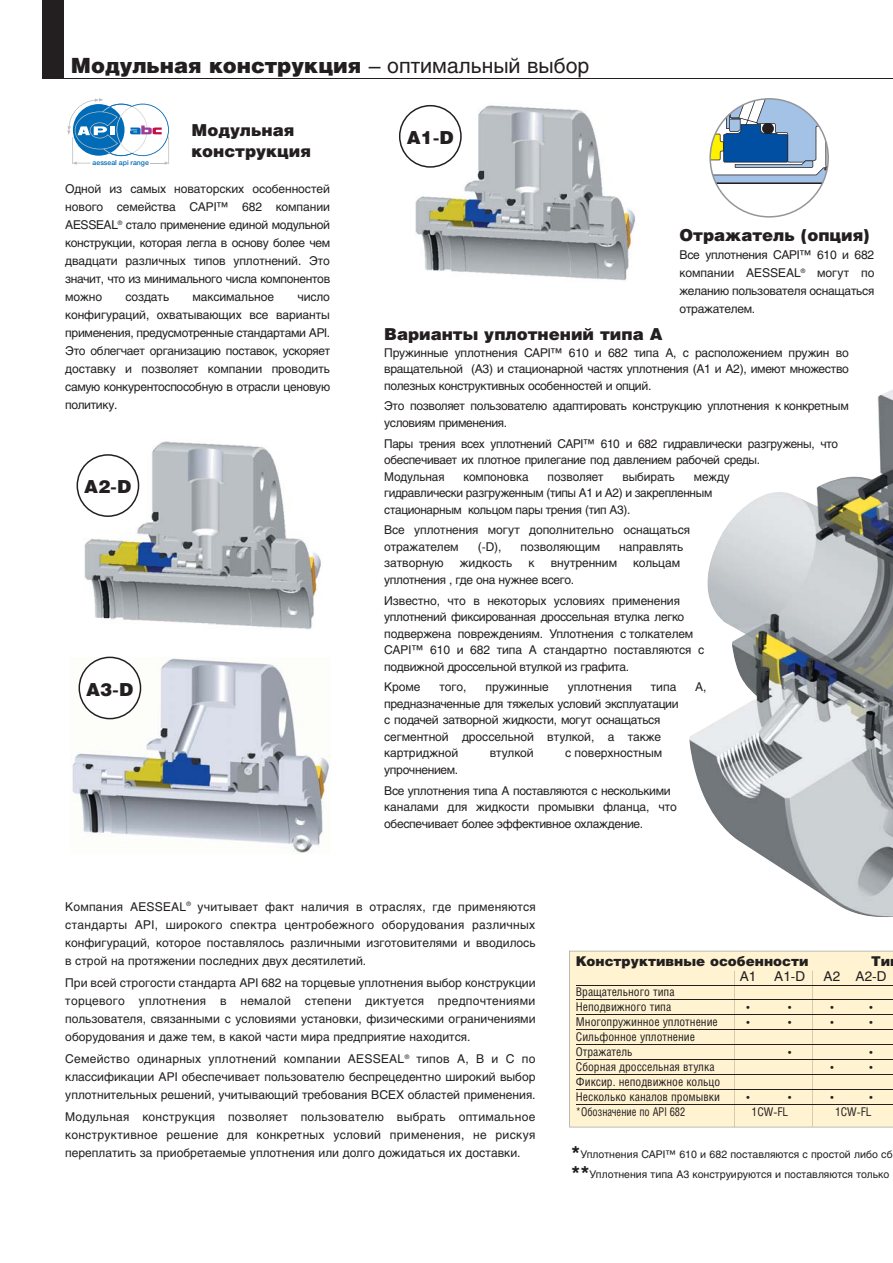
<style>
.page{position:relative;width:893px;height:1263px;background:#fff}
.page>*{position:absolute;margin:0;border:0;box-sizing:border-box;transform-origin:0 0}
.t1{font:900 21px "Helios";color:#231f20}
.t2{font:900 18px "Helios";color:#231f20}
.t3{font:900 16.5px/21px "Helios";color:#231f20}
.t4{font:900 13.5px "Helios";color:#231f20}
.t5{font:13.5px "Helios";color:#231f20}
.t6{font:12px/18px "Helios";letter-spacing:-.03em;color:#231f20;text-align:justify}
.t7{font:12px/16.5px "Helios";letter-spacing:-.005em;color:#231f20}
.t8{font:12px/15px "Helios Cond";color:#231f20}
.t9{font:12px "Helios Cond";color:#231f20;scale:.9 1}
.t10{font:10.5px/19.5px "Helios";color:#231f20}
.t11{font:500 6.9px "Helvetica Neue";color:#006bb6}
.s1{font-weight:400}
.s2{font-weight:900;font-size:16.5px}
</style>
<div class="page">
<img style="left:415px;top:104px;width:220px;height:177px">
<img style="left:72px;top:658px;width:258px;height:195px">
<svg style="left:79px;top:657px;width:62px;height:62px"></svg>
<hr style="left:43px;top:78px;width:850px;height:1px;background:#231f20">
<div style="left:43px;top:0;width:21px;height:78px;background:#231f20"></div>
<svg style="left:709px;top:98px;width:120px;height:120px"></svg>
<svg style="left:399px;top:105px;width:63px;height:63px"></svg>
<img style="left:84px;top:441px;width:237px;height:189px">
<svg style="left:77px;top:454px;width:62px;height:63px"></svg>
<div style="left:569px;top:951px;width:324px;height:176px;background:#fff3d1"></div>
<svg style="left:67px;top:98px;width:102px;height:67px"></svg>
<img style="left:689px;top:390px;width:204px;height:527px">
<hr style="left:734px;top:971px;width:1px;height:156px;background:#231f20">
<hr style="left:813px;top:971px;width:1px;height:155px;background:#231f20">
<h1 class="t1" style="left:71px;top:57px;width:520px">Модульная конструкция <span class="s1">– оптимальный выбор</span></h1>
<p class="t11" style="left:93px;top:158px;width:58px">aesseal api range</p>
<h3 class="t3" style="left:192px;top:122px;width:121px">Модульная конструкция</h3>
<p class="t6" style="left:65px;top:181px;width:266px">Одной из самых новаторских особенностей нового семейства CAPI™ 682 компании AESSEAL<sup>®</sup> стало применение единой модульной конструкции, которая легла в основу более чем двадцати различных типов уплотнений. Это значит, что из минимального числа компонентов можно</p>
<p class="t6" style="left:65px;top:289px;width:266px;text-indent:232px">число конфигураций, охватывающих все варианты применения, предусмотренные стандартами API.<br>Это облегчает организацию поставок, ускоряет доставку и позволяет компании проводить самую конкурентоспособную в отрасли ценовую политику.</p>
<p class="t7" style="left:125px;top:290px;width:45px">создать</p>
<p class="t7" style="left:193px;top:290px;width:83px">максимальное</p>
<h2 class="t2" style="left:84px;top:480px;width:49px">A2-D</h2>
<h2 class="t2" style="left:86px;top:682px;width:49px">A3-D</h2>
<h2 class="t2" style="left:407px;top:131px;width:49px">A1-D</h2>
<h3 class="t3" style="left:680px;top:226px;width:192px">Отражатель (опция)</h3>
<p class="t6" style="left:680px;top:247px;width:196px">Все уплотнения CAPI™ 610 и 682 компании AESSEAL<sup>®</sup> могут по желанию пользователя оснащаться отражателем.</p>
<h3 class="t3" style="left:384px;top:325px;width:280px">Варианты уплотнений типа А</h3>
<p class="t6" style="left:384px;top:345px;width:466px;line-height:16.5px">Пружинные уплотнения CAPI™ 610 и 682 типа А, с расположением пружин во вращательной (А3) и стационарной частях уплотнения (А1 и А2), имеют множество полезных конструктивных особенностей и опций.</p>
<p class="t6" style="left:384px;top:399px;width:466px;line-height:16.5px">Это позволяет пользователю адаптировать конструкцию уплотнения к конкретным условиям применения.</p>
<p class="t6" style="left:384px;top:436px;width:455px;line-height:16.5px;text-align:left">Пары трения всех уплотнений CAPI™ 610 и 682 гидравлически разгружены, что обеспечивает их плотное прилегание под давлением рабочей среды.<br>Модульная</p>
<p class="t7" style="left:463px;top:469px;width:67px">компоновка</p>
<p class="t7" style="left:548px;top:469px;width:57px">позволяет</p>
<p class="t7" style="left:622px;top:469px;width:54px">выбирать</p>
<p class="t6" style="left:384px;top:469px;width:347px;line-height:16.5px;text-align:left;text-indent:310px">между гидравлически разгруженным (типы А1 и А2) и закрепленным стационарным кольцом пары трения (тип А3).</p>
<p class="t7" style="left:384px;top:523px;width:307px">Все уплотнения могут дополнительно оснащаться отражателем</p>
<p class="t6" style="left:478px;top:539px;width:25px">(-D),</p>
<p class="t7" style="left:521px;top:539px;width:81px">позволяющим</p>
<p class="t7" style="left:619px;top:539px;width:66px">направлять</p>
<p class="t7" style="left:384px;top:556px;width:61px">затворную</p>
<p class="t7" style="left:460px;top:556px;width:54px">жидкость</p>
<p class="t6" style="left:529px;top:555px;width:8px">к</p>
<p class="t7" style="left:551px;top:556px;width:68px">внутренним</p>
<p class="t7" style="left:633px;top:556px;width:48px">кольцам</p>
<p class="t7" style="left:384px;top:570px;width:297px;line-height:20.7px">уплотнения , где она нужнее всего.<br>Известно, что в некоторых условиях применения</p>
<p class="t6" style="left:384px;top:610px;width:321px;line-height:16.5px;text-align:left">уплотнений фиксированная дроссельная втулка легко подвержена повреждениям. Уплотнения с толкателем CAPI™ 610 и 682 типа А стандартно поставляются с подвижной дроссельной втулкой из графита.</p>
<p class="t6" style="left:384px;top:679px;width:38px">Кроме</p>
<p class="t6" style="left:439px;top:679px;width:29px">того,</p>
<p class="t7" style="left:485px;top:680px;width:65px">пружинные</p>
<p class="t7" style="left:568px;top:680px;width:66px">уплотнения</p>
<p class="t6" style="left:651px;top:679px;width:27px">типа</p>
<p class="t6" style="left:695px;top:679px;width:13px">А,</p>
<p class="t6" style="left:384px;top:696px;width:296px;line-height:16.5px;text-align:left">предназначенные для тяжелых условий эксплуатации с подачей затворной жидкости, могут оснащаться сегментной дроссельной втулкой, а также картриджной</p>
<p class="t7" style="left:490px;top:746px;width:45px">втулкой</p>
<p class="t7" style="left:565px;top:746px;width:98px">с поверхностным</p>
<p class="t6" style="left:384px;top:760px;width:288px;line-height:20.7px">упрочнением.<br>Все уплотнения типа А поставляются с несколькими</p>
<p class="t6" style="left:384px;top:800px;width:294px;line-height:16.5px">каналами для жидкости промывки фланца, что обеспечивает более эффективное охлаждение.</p>
<p class="t6" style="left:65px;top:898px;width:472px">Компания AESSEAL<sup>®</sup> учитывает факт наличия в отраслях, где применяются стандарты API, широкого спектра центробежного оборудования различных конфигураций, которое поставлялось различными изготовителями и вводилось в строй на протяжении последних двух десятилетий.</p>
<p class="t6" style="left:65px;top:975px;width:472px">При всей строгости стандарта API 682 на торцевые уплотнения выбор конструкции торцевого уплотнения в немалой степени диктуется предпочтениями пользователя, связанными с условиями установки, физическими ограничениями оборудования и даже тем, в какой части мира предприятие находится.</p>
<p class="t6" style="left:65px;top:1051px;width:472px">Семейство одинарных уплотнений компании AESSEAL<sup>®</sup> типов А, В и С по классификации API обеспечивает пользователю беспрецедентно широкий выбор уплотнительных решений, учитывающий требования ВСЕХ областей применения.</p>
<p class="t6" style="left:65px;top:1109px;width:472px">Модульная конструкция позволяет пользователю выбрать оптимальное конструктивное решение для конкретных условий применения, не рискуя переплатить за приобретаемые уплотнения или долго дожидаться их доставки.</p>
<p class="t4" style="left:576px;top:956px;width:234px">Конструктивные особенности</p>
<p class="t4" style="left:871px;top:956px;width:21px">Ти</p>
<p class="t5" style="left:740px;top:971px;width:18px">A1</p>
<p class="t5" style="left:774px;top:971px;width:32px">A1-D</p>
<p class="t5" style="left:824px;top:971px;width:64px">A2 A2-D</p>
<p class="t8" style="left:576px;top:986px;width:100px">Вращательного типа<br>Неподвижного типа</p>
<p class="t8" style="left:746px;top:1001px;width:5px">•</p>
<p class="t8" style="left:788px;top:1001px;width:5px">•</p>
<p class="t8" style="left:830px;top:1001px;width:5px">•</p>
<p class="t8" style="left:869px;top:1001px;width:5px">•</p>
<p class="t8" style="left:576px;top:1016px;width:143px">Многопружинное уплотнение</p>
<p class="t8" style="left:746px;top:1016px;width:5px">•</p>
<p class="t8" style="left:788px;top:1016px;width:5px">•</p>
<p class="t8" style="left:830px;top:1016px;width:5px">•</p>
<p class="t8" style="left:869px;top:1016px;width:5px">•</p>
<p class="t8" style="left:576px;top:1031px;width:121px">Сильфонное уплотнение<br>Отражатель</p>
<p class="t8" style="left:788px;top:1046px;width:5px">•</p>
<p class="t8" style="left:869px;top:1046px;width:5px">•</p>
<p class="t8" style="left:576px;top:1061px;width:140px">Сборная дроссельная втулка</p>
<p class="t8" style="left:830px;top:1061px;width:5px">•</p>
<p class="t8" style="left:869px;top:1061px;width:5px">•</p>
<p class="t8" style="left:576px;top:1076px;width:146px">Фиксир. неподвижное кольцо<br>Несколько каналов промывки</p>
<p class="t8" style="left:746px;top:1091px;width:5px">•</p>
<p class="t8" style="left:788px;top:1091px;width:5px">•</p>
<p class="t8" style="left:830px;top:1091px;width:5px">•</p>
<p class="t8" style="left:869px;top:1091px;width:5px">•</p>
<p class="t9" style="left:576px;top:1107px;width:123px">*Обозначение по API 682</p>
<p class="t8" style="left:752px;top:1106px;width:38px">1CW-FL</p>
<p class="t8" style="left:835px;top:1106px;width:38px">1CW-FL</p>
<p class="t10" style="left:571px;top:1146px;width:323px"><span class="s2">*</span>Уплотнения CAPI™ 610 и 682 поставляются с простой либо сб <span class="s2">**</span>Уплотнения типа А3 конструируются и поставляются только</p>
</div>
